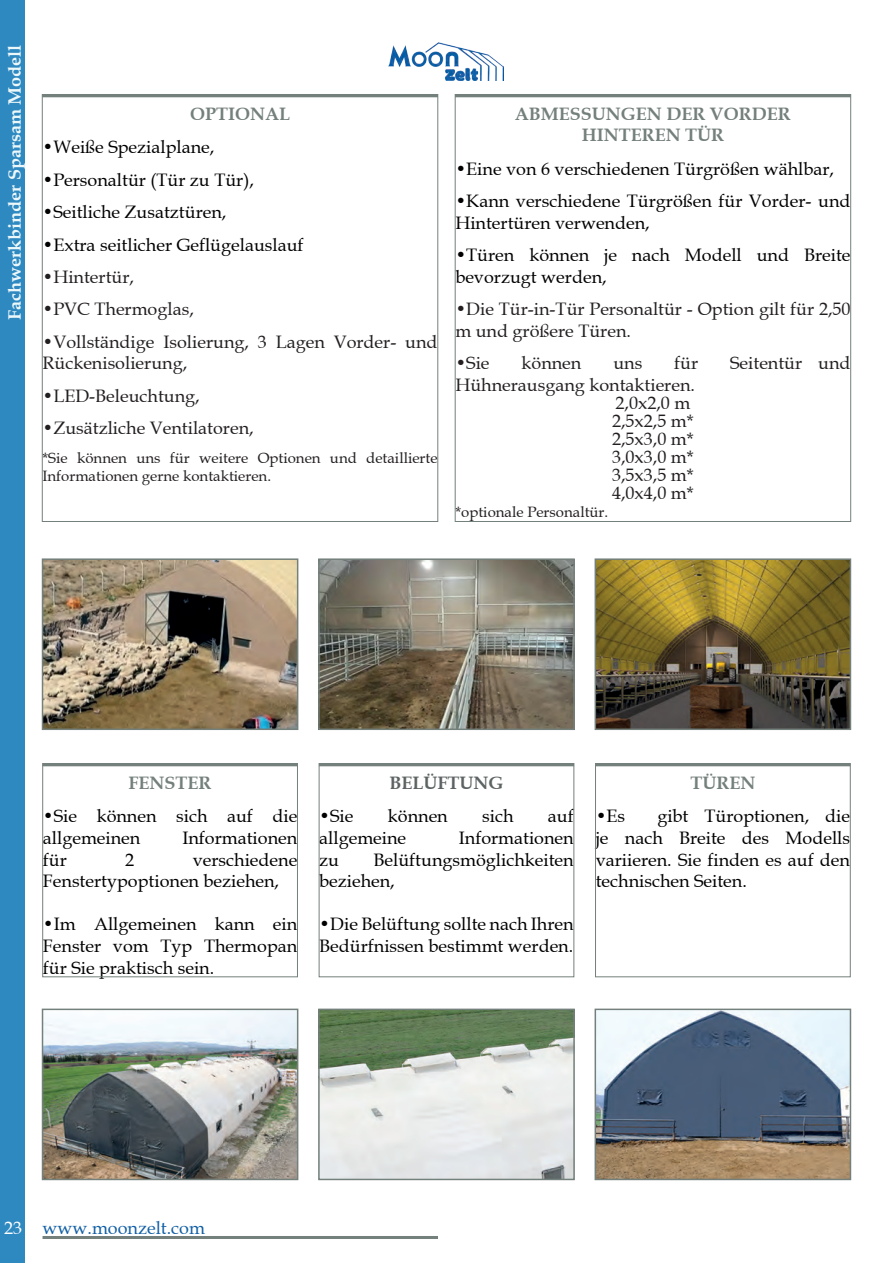
<style>
.page{position:relative;width:893px;height:1263px;background:#fff}
.page>*{position:absolute;margin:0;border:0;box-sizing:border-box;transform-origin:0 0}
.t1{font:18px/21.6px "Book Antiqua";color:#000001}
.t2{font:18px/18px "Book Antiqua";color:#231f20}
.t3{font:700 18px/21.6px "Book Antiqua";color:#74807b;text-align:center}
.t4{font:18px "Book Antiqua";color:#000002}
.t5{font:700 18px "Book Antiqua";color:#ebf7f9}
.t6{font:18px "Book Antiqua";color:#1260a6}
.t7{font:700 18px "Book Antiqua";color:#5d6363}
.t8{font:18px "Book Antiqua";color:#fff}
.t9{font:15px/18px "Book Antiqua";color:#231f20}
</style>
<div class="page">
<img style="left:321px;top:1011px;width:251px;height:166px">
<div style="left:318px;top:1008px;width:257px;height:172px;border:2px solid #73807b"></div>
<img style="left:598px;top:1011px;width:250px;height:166px">
<div style="left:595px;top:1008px;width:256px;height:172px;border:2px solid #73807b"></div>
<img style="left:45px;top:1011px;width:250px;height:166px">
<div style="left:42px;top:1008px;width:256px;height:172px;border:2px solid #73807b"></div>
<img style="left:321px;top:561px;width:251px;height:166px">
<div style="left:318px;top:558px;width:257px;height:172px;border:2px solid #74807b"></div>
<img style="left:598px;top:561px;width:250px;height:166px">
<div style="left:595px;top:558px;width:256px;height:172px;border:2px solid #74807b"></div>
<img style="left:45px;top:561px;width:250px;height:166px">
<div style="left:42px;top:558px;width:256px;height:172px;border:2px solid #74807b"></div>
<hr style="left:42px;top:94px;width:396px;height:3px;background:#74807b">
<div style="left:43px;top:763px;width:255px;height:214px;border:1px solid #74807b"></div>
<hr style="left:43px;top:763px;width:255px;height:3px;background:#74807b">
<img style="left:388px;top:43px;width:116px;height:37px">
<hr style="left:319px;top:763px;width:255px;height:3px;background:#74807b">
<div style="left:319px;top:763px;width:255px;height:214px;border:1px solid #74807b"></div>
<hr style="left:595px;top:763px;width:255px;height:3px;background:#74807b">
<div style="left:595px;top:763px;width:255px;height:214px;border:1px solid #74807b"></div>
<hr style="left:455px;top:94px;width:396px;height:3px;background:#74807b">
<hr style="left:43px;top:1236px;width:395px;height:3px;background:#73807b">
<div style="left:0;top:0;width:25px;height:1263px;background:#2f89c1"></div>
<p class="t5" style="left:4px;top:320px;width:276px;rotate:-90deg">Fachwerkbinder Sparsam Modell</p>
<p class="t3" style="left:190px;top:103px;width:101px">OPTIONAL</p>
<p class="t1" style="left:42px;top:136px;width:173px">•Weiße Spezialplane,</p>
<p class="t1" style="left:42px;top:169px;width:213px">•Personaltür (Tür zu Tür),</p>
<p class="t1" style="left:42px;top:201px;width:185px">•Seitliche Zusatztüren,</p>
<p class="t4" style="left:42px;top:233px;width:263px">•Extra seitlicher Geflügelauslauf</p>
<p class="t2" style="left:42px;top:268px;width:93px">•Hintertür,</p>
<p class="t2" style="left:42px;top:300px;width:153px">•PVC Thermoglas,</p>
<p class="t2" style="left:42px;top:331px;width:397px;line-height:21.6px">•Vollständige Isolierung, 3 Lagen Vorder- und<br>Rückenisolierung,</p>
<p class="t2" style="left:42px;top:387px;width:159px">•LED-Beleuchtung,</p>
<p class="t2" style="left:42px;top:419px;width:213px">•Zusätzliche Ventilatoren,</p>
<p class="t9" style="left:42px;top:449px;width:397px">*Sie können uns für weitere Optionen und detaillierte<br>Informationen gerne kontaktieren.</p>
<p class="t3" style="left:515px;top:103px;width:277px">ABMESSUNGEN DER VORDER<br>HINTEREN TÜR</p>
<p class="t1" style="left:455px;top:158px;width:380px">•Eine von 6 verschiedenen Türgrößen wählbar,</p>
<p class="t1" style="left:455px;top:190px;width:397px">•Kann verschiedene Türgrößen für Vorder- und<br>Hintertüren verwenden,</p>
<p class="t1" style="left:455px;top:244px;width:397px">•Türen können je nach Modell und Breite bevorzugt werden,</p>
<p class="t2" style="left:455px;top:298px;width:397px;line-height:21.6px">•Die Tür-in-Tür Personaltür - Option gilt für 2,50 m und größere Türen.</p>
<p class="t2" style="left:455px;top:354px;width:36px">•Sie</p>
<p class="t2" style="left:521px;top:354px;width:61px">können</p>
<p class="t2" style="left:613px;top:354px;width:30px">uns</p>
<p class="t2" style="left:674px;top:354px;width:25px">für</p>
<p class="t2" style="left:730px;top:354px;width:122px">Seitentür und</p>
<p class="t2" style="left:612px;top:376px;width:84px;text-indent:-157px">Hühnerausgang kontaktieren.<br>2,0x2,0 m<br>2,5x2,5 m*<br>2,5x3,0 m*<br>3,0x3,0 m*<br>3,5x3,5 m*<br>4,0x4,0 m*</p>
<p class="t9" style="left:455px;top:503px;width:154px">*optionale Personaltür.</p>
<p class="t3" style="left:129px;top:772px;width:84px">FENSTER</p>
<p class="t1" style="left:43px;top:805px;width:256px">•Sie können sich auf die allgemeinen</p>
<p class="t1" style="left:182px;top:827px;width:116px">Informationen</p>
<p class="t1" style="left:43px;top:849px;width:256px;text-indent:150px">verschiedene<br>Fenstertypoptionen beziehen,</p>
<p class="t1" style="left:43px;top:913px;width:256px;text-align:justify">•Im Allgemeinen kann ein Fenster vom Typ Thermopan für Sie praktisch sein.</p>
<p class="t1" style="left:43px;top:849px;width:25px">für</p>
<p class="t1" style="left:125px;top:849px;width:10px">2</p>
<p class="t7" style="left:389px;top:772px;width:116px">BELÜFTUNG</p>
<p class="t1" style="left:319px;top:805px;width:36px">•Sie</p>
<p class="t1" style="left:388px;top:805px;width:61px">können</p>
<p class="t1" style="left:482px;top:805px;width:33px">sich</p>
<p class="t1" style="left:548px;top:805px;width:27px">auf</p>
<p class="t1" style="left:319px;top:827px;width:88px">allgemeine</p>
<p class="t1" style="left:459px;top:827px;width:116px">Informationen</p>
<p class="t1" style="left:319px;top:849px;width:21px">zu</p>
<p class="t1" style="left:319px;top:849px;width:256px;text-indent:54px">Belüftungsmöglichkeiten beziehen,</p>
<p class="t1" style="left:319px;top:913px;width:256px">•Die Belüftung sollte nach Ihren<br>Bedürfnissen bestimmt werden.</p>
<p class="t3" style="left:690px;top:772px;width:66px">TÜREN</p>
<p class="t1" style="left:596px;top:805px;width:256px;text-align:justify;text-indent:62px">gibt Türoptionen, die je nach Breite des Modells variieren. Sie finden es auf den technischen Seiten.</p>
<p class="t1" style="left:596px;top:805px;width:31px">•Es</p>
<p class="t8" style="left:4px;top:1216px;width:20px">23</p>
<p class="t6" style="left:43px;top:1216px;width:164px">www.moonzelt.com</p>
</div>
